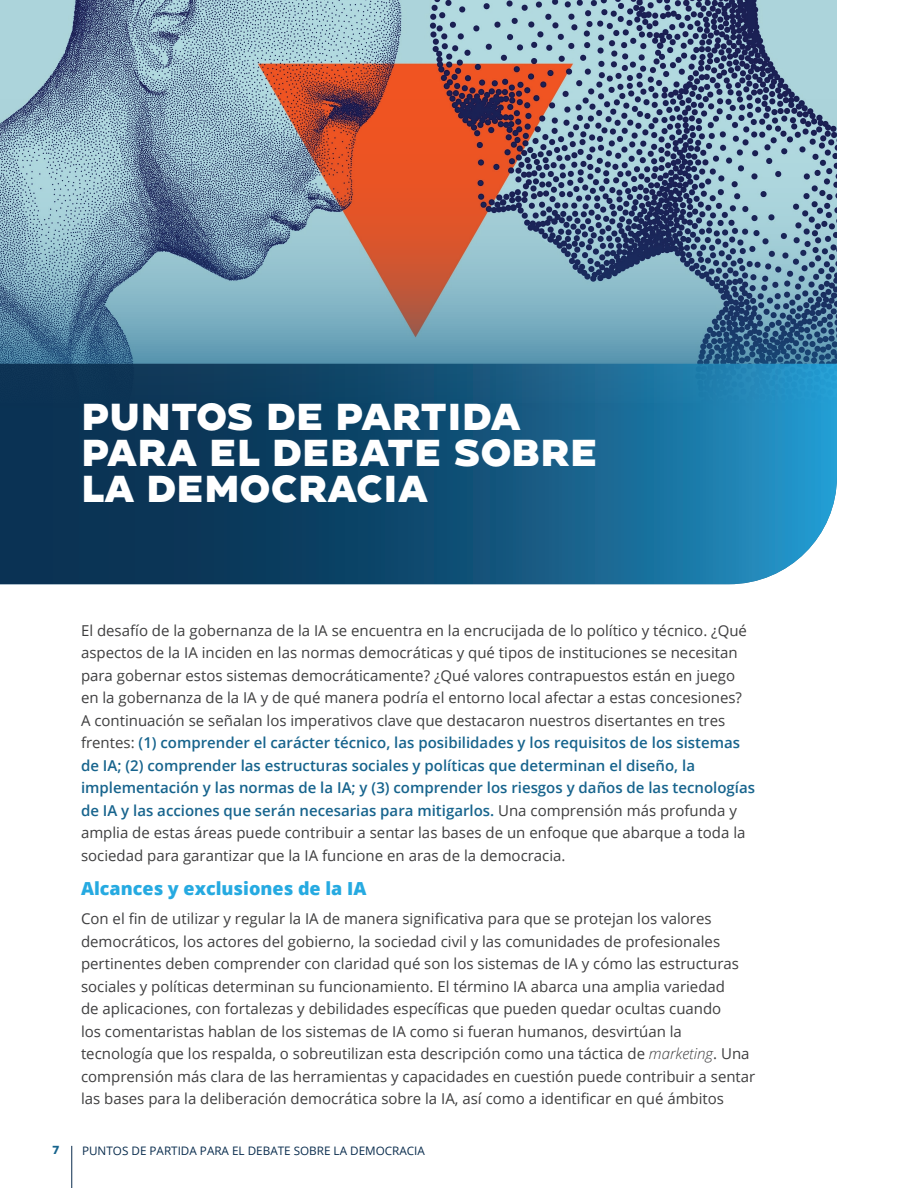
<style>
.page{position:relative;width:918px;height:1188px;background:#fff}
.page>*{position:absolute;margin:0;border:0;box-sizing:border-box;transform-origin:0 0}
.t1{font:900 37.5px/36px "Conneqt";color:#fff}
.t2{font:800 18px "Open Sans";color:#26aae1}
.t3{font:15px/22.5px "Open Sans";color:#3e3e3f}
.t4{font:11.7px "Open Sans";color:#092c4d}
.t5{font:700 11.7px "Conneqt";color:#17648d}
.s1{font-weight:600;color:#17648d}
.s2{font-weight:300;font-style:italic}
</style>
<div class="page">
<hr style="left:71px;top:1146px;width:1px;height:42px;background:#092c4d">
<img style="left:0;top:0;width:837px;height:364px">
<svg style="left:0;top:364px;width:837px;height:220px;background:#16567c"></svg>
<h1 class="t1" style="left:81px;top:397px;width:518px">PUNTOS DE PARTIDA<br>PARA EL DEBATE SOBRE<br>LA DEMOCRACIA</h1>
<p class="t3" style="left:81px;top:619px;width:676px">El desafío de la gobernanza de la IA se encuentra en la encrucijada de lo político y técnico. ¿Qué aspectos de la IA inciden en las normas democráticas y qué tipos de instituciones se necesitan para gobernar estos sistemas democráticamente? ¿Qué valores contrapuestos están en juego en la gobernanza de la IA y de qué manera podría el entorno local afectar a estas concesiones?<br>A continuación se señalan los imperativos clave que destacaron nuestros disertantes en tres frentes: <span class="s1">(1) comprender el carácter técnico, las posibilidades y los requisitos de los sistemas de IA; (2) comprender las estructuras sociales y políticas que determinan el diseño, la implementación y las normas de la IA; y (3) comprender los riesgos y daños de las tecnologías de IA y las acciones que serán necesarias para mitigarlos.</span> Una comprensión más profunda y amplia de estas áreas puede contribuir a sentar las bases de un enfoque que abarque a toda la sociedad para garantizar que la IA funcione en aras de la democracia.</p>
<p class="t2" style="left:81px;top:875px;width:287px">Alcances y exclusiones de la IA</p>
<p class="t3" style="left:81px;top:907px;width:676px">Con el fin de utilizar y regular la IA de manera significativa para que se protejan los valores democráticos, los actores del gobierno, la sociedad civil y las comunidades de profesionales pertinentes deben comprender con claridad qué son los sistemas de IA y cómo las estructuras sociales y políticas determinan su funcionamiento. El término IA abarca una amplia variedad<br>de aplicaciones, con fortalezas y debilidades específicas que pueden quedar ocultas cuando<br>los comentaristas hablan de los sistemas de IA como si fueran humanos, desvirtúan la tecnología que los respalda, o sobreutilizan esta descripción como una táctica de <span class="s2">marketing</span>. Una comprensión más clara de las herramientas y capacidades en cuestión puede contribuir a sentar las bases para la deliberación democrática sobre la IA, así como a identificar en qué ámbitos</p>
<p class="t5" style="left:52px;top:1142px;width:9px">7</p>
<p class="t4" style="left:82px;top:1143px;width:344px">PUNTOS DE PARTIDA PARA EL DEBATE SOBRE LA DEMOCRACIA</p>
</div>
